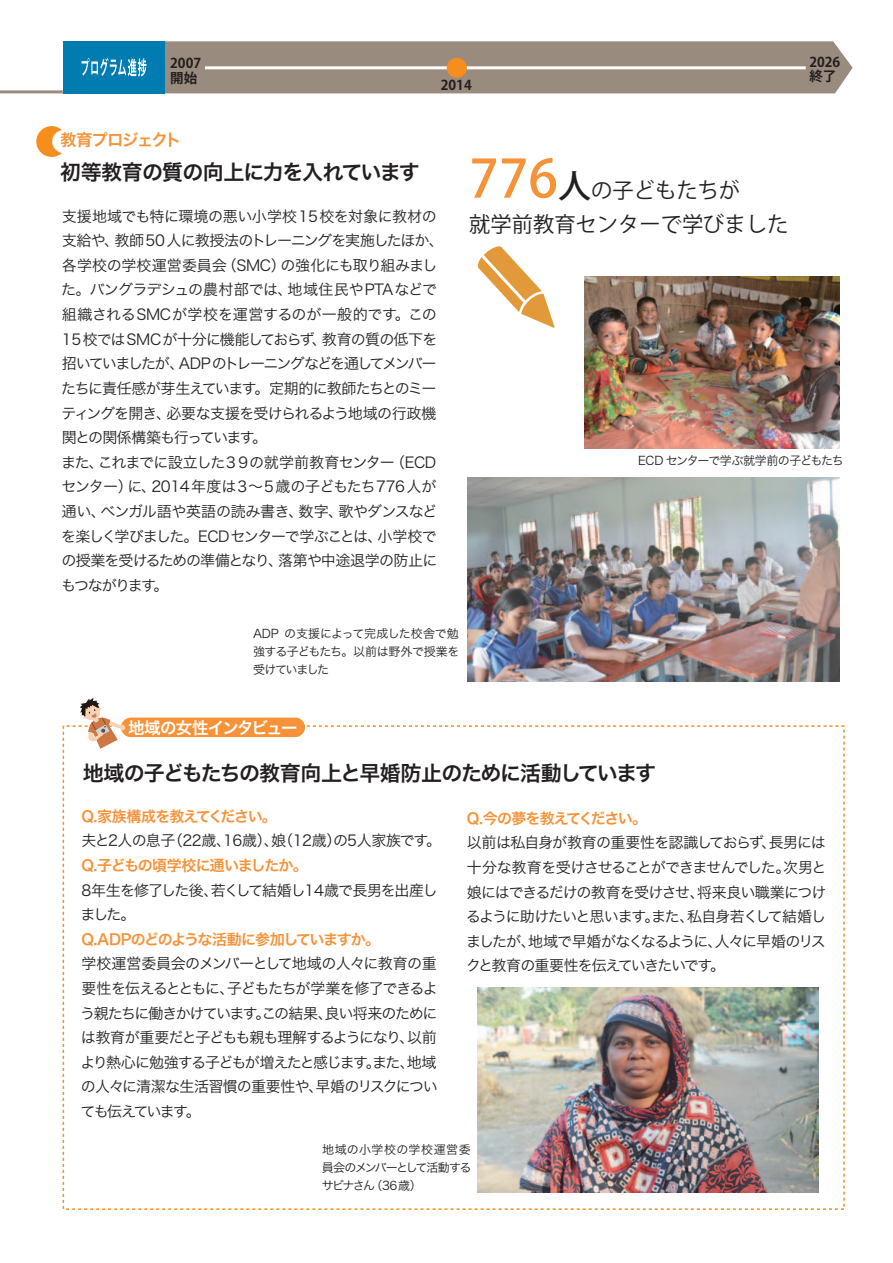
<style>
.page{position:relative;width:893px;height:1263px;background:#fff}
.page>*{position:absolute;margin:0;border:0;box-sizing:border-box;transform-origin:0 0}
.t1{font:21.3px/34.5px "Koz Go Pr 6 N";color:#231f20}
.t2{font:21px "Hira Kaku Pro W6";letter-spacing:-.055em;color:#231f20}
.t3{font:16.5px "Hira Kaku Pro W6";letter-spacing:-.07em;color:#fff}
.t4{font:16.5px "Hira Kaku Pro W6";letter-spacing:-.08em;color:#f69238}
.t5{font:15px/24.6px "Hira Kaku Pro W3";letter-spacing:-.055em;color:#231f20}
.t6{font:15px "Hira Kaku Pro W6";letter-spacing:-.075em;color:#f69238}
.t7{font:15px "Hira Kaku Pro W3";letter-spacing:-.025em;color:#231f20}
.t8{font:700 13.5px/14.5px "Koz Go Pro";color:#231f20}
.t9{font:12px/18px "Hira Kaku Pro W3";letter-spacing:-.05em;color:#231f20;text-align:justify}
.s1{font-weight:500;font-size:52.05px;color:#f69238}
.s2{font-weight:500;font-size:33px}
</style>
<div class="page">
<img style="left:467px;top:477px;width:371px;height:204px">
<img style="left:584px;top:276px;width:255px;height:172px">
<svg style="left:36px;top:126px;width:26px;height:31px"></svg>
<div style="left:164px;top:41px;width:688px;height:52px;background:#998b7d"></div>
<div style="left:63px;top:41px;width:101px;height:52px;background:#007cb1"></div>
<svg style="left:81px;top:58px;width:65px;height:18px"></svg>
<hr style="left:205px;top:66px;width:600px;height:3px;background:#fff">
<div style="left:446px;top:58px;width:20px;height:20px;background:#f68e1e;border-radius:50%"></div>
<img style="left:477px;top:987px;width:340px;height:205px">
<div style="left:121px;top:718px;width:184px;height:19px;background:#f69238;border-radius:10px"></div>
<svg style="left:477px;top:246px;width:77px;height:82px"></svg>
<svg style="left:80px;top:698px;width:45px;height:51px"></svg>
<hr style="left:0;top:90px;width:63px;height:3px;background:#998b7d">
<p class="t8" style="left:170px;top:57px;width:32px">2007開始</p>
<p class="t8" style="left:440px;top:79px;width:32px">2014</p>
<p class="t8" style="left:809px;top:55px;width:32px">2026終了</p>
<p class="t4" style="left:60px;top:125px;width:123px">教育プロジェクト</p>
<h2 class="t2" style="left:60px;top:153px;width:361px">初等教育の質の向上に力を入れています</h2>
<p class="t5" style="left:61px;top:203px;width:384px">支援地域でも特に環境の悪い小学校15校を対象に教材の支給や、教師 50 人に教授法のトレーニングを実施したほか、各学校の学校運営委員会（SMC）の強化にも取り組みました。バングラデシュの農村部では、地域住民やPTAなどで組織されるSMCが学校を運営するのが一般的です。この<br>15校ではSMCが十分に機能しておらず、教育の質の低下を招いていましたが、ADP のトレーニングなどを通してメンバーたちに責任感が芽生えています。定期的に教師たちとのミーティングを開き、必要な支援を受けられるよう地域の行政機関との関係構築も行っています。<br>また、これまでに設立した３９の就学前教育センター（ECDセンター）に、2014年度は３～５歳の子どもたち776人が通い、ベンガル語や英語の読み書き、数字、歌やダンスなどを楽しく学びました。ECDセンターで学ぶことは、小学校での授業を受けるための準備となり、落第や中途退学の防止にもつながります。</p>
<h1 class="t1" style="left:469px;top:173px;width:320px"><span class="s1">776</span><span class="s2">人</span>の子どもたちが<br>就学前教育センターで学びました</h1>
<p class="t9" style="left:637px;top:451px;width:207px">ECD センターで学ぶ就学前の子どもたち</p>
<p class="t9" style="left:253px;top:624px;width:208px">ADP の支援によって完成した校舎で勉強する子どもたち。以前は野外で授業を受けていました</p>
<p class="t3" style="left:128px;top:712px;width:171px">地域の女性インタビュー</p>
<h2 class="t2" style="left:83px;top:754px;width:574px">地域の子どもたちの教育向上と早婚防止のために活動しています</h2>
<p class="t6" style="left:466px;top:804px;width:182px">Q.今の夢を教えてください。</p>
<p class="t5" style="left:465px;top:829px;width:362px;text-align:justify">以前は私自身が教育の重要性を認識しておらず、長男には十分な教育を受けさせることができませんでした。次男と娘にはできるだけの教育を受けさせ、将来良い職業につけるように助けたいと思います。また、私自身若くして結婚しましたが、地域で早婚がなくなるように、人々に早婚のリスクと教育の重要性を伝えていきたいです。</p>
<p class="t6" style="left:81px;top:802px;width:197px">Q.家族構成を教えてください。</p>
<p class="t7" style="left:81px;top:827px;width:361px">夫と2人の息子（22歳、16歳）、娘（12歳）の5人家族です。</p>
<p class="t6" style="left:81px;top:852px;width:228px">Q.子どもの頃学校に通いましたか。</p>
<p class="t5" style="left:81px;top:876px;width:358px">8年生を修了した後、若くして結婚し14歳で長男を出産しました。</p>
<p class="t6" style="left:81px;top:925px;width:300px">Q.ADPのどのような活動に参加していますか。</p>
<p class="t5" style="left:80px;top:950px;width:359px;text-align:justify">学校運営委員会のメンバーとして地域の人々に教育の重要性を伝えるとともに、子どもたちが学業を修了できるよう親たちに働きかけています。この結果、良い将来のためには教育が重要だと子どもも親も理解するようになり、以前より熱心に勉強する子どもが増えたと感じます。また、地域の人々に清潔な生活習慣の重要性や、早婚のリスクについても伝えています。</p>
<p class="t9" style="left:321px;top:1139px;width:151px">地域の小学校の学校運営委員会のメンバーとして活動するサビナさん（36 歳）</p>
</div>
